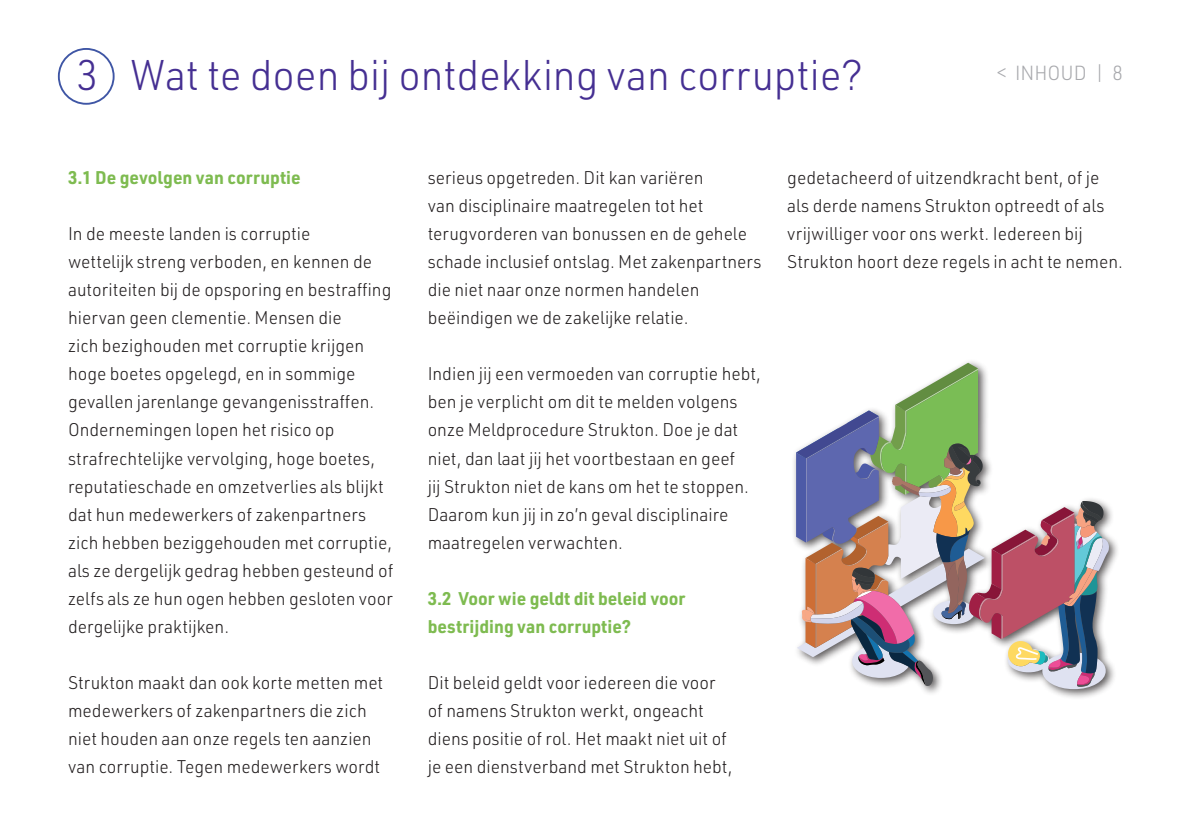
<style>
.page{position:relative;width:1191px;height:840px;background:#fff}
.page>*{position:absolute;margin:0;border:0;box-sizing:border-box;transform-origin:0 0}
.t1{font:300 42px "URWDIN";color:#452f92;scale:.96 1}
.t2{font:300 20px "URWDIN";color:#a8a9ad;scale:.96 1}
.t3{font:300 18px/28px "URWDIN";color:#231f20;scale:.96 1}
.t4{font:700 18px/28px "URWDIN";color:#7ebb50;scale:.96 1}
</style>
<div class="page">
<div style="left:58px;top:48px;width:57px;height:57px;border:2px solid #3f56a5;border-radius:50%"></div>
<div style="left:791px;top:358px;width:328px;height:341px;background:#231f20;opacity:.75"></div>
<svg style="left:796px;top:362px;width:313px;height:326px"></svg>
<p class="t1" style="left:77px;top:47px;width:821px">3 Wat te doen bij ontdekking van corruptie?</p>
<p class="t2" style="left:997px;top:60px;width:133px">&lt; INHOUD | 8</p>
<p class="t4" style="left:68px;top:163px;width:244px">3.1 De gevolgen van corruptie</p>
<p class="t3" style="left:68px;top:219px;width:340px">In de meeste landen is corruptie<br>wettelijk streng verboden, en kennen de autoriteiten bij de opsporing en bestraffing hiervan geen clementie. Mensen die<br>zich bezighouden met corruptie krijgen hoge boetes opgelegd, en in sommige gevallen jarenlange gevangenisstraffen.<br>Ondernemingen lopen het risico op strafrechtelijke vervolging, hoge boetes, reputatieschade en omzetverlies als blijkt dat hun medewerkers of zakenpartners zich hebben beziggehouden met corruptie, als ze dergelijk gedrag hebben gesteund of zelfs als ze hun ogen hebben gesloten voor dergelijke praktijken.</p>
<p class="t3" style="left:68px;top:667px;width:330px">Strukton maakt dan ook korte metten met medewerkers of zakenpartners die zich niet houden aan onze regels ten aanzien van corruptie. Tegen medewerkers wordt</p>
<p class="t3" style="left:428px;top:163px;width:349px">serieus opgetreden. Dit kan variëren<br>van disciplinaire maatregelen tot het terugvorderen van bonussen en de gehele schade inclusief ontslag. Met zakenpartners die niet naar onze normen handelen beëindigen we de zakelijke relatie.</p>
<p class="t3" style="left:428px;top:359px;width:349px">Indien jij een vermoeden van corruptie hebt, ben je verplicht om dit te melden volgens onze Meldprocedure Strukton. Doe je dat niet, dan laat jij het voortbestaan en geef<br>jij Strukton niet de kans om het te stoppen.<br>Daarom kun jij in zo’n geval disciplinaire maatregelen verwachten.</p>
<p class="t4" style="left:428px;top:583px;width:270px">3.2 Voor wie geldt dit beleid voor bestrijding van corruptie?</p>
<p class="t3" style="left:428px;top:667px;width:319px">Dit beleid geldt voor iedereen die voor of namens Strukton werkt, ongeacht diens positie of rol. Het maakt niet uit of je een dienstverband met Strukton hebt,</p>
<p class="t3" style="left:787px;top:163px;width:351px">gedetacheerd of uitzendkracht bent, of je als derde namens Strukton optreedt of als vrijwilliger voor ons werkt. Iedereen bij Strukton hoort deze regels in acht te nemen.</p>
</div>
